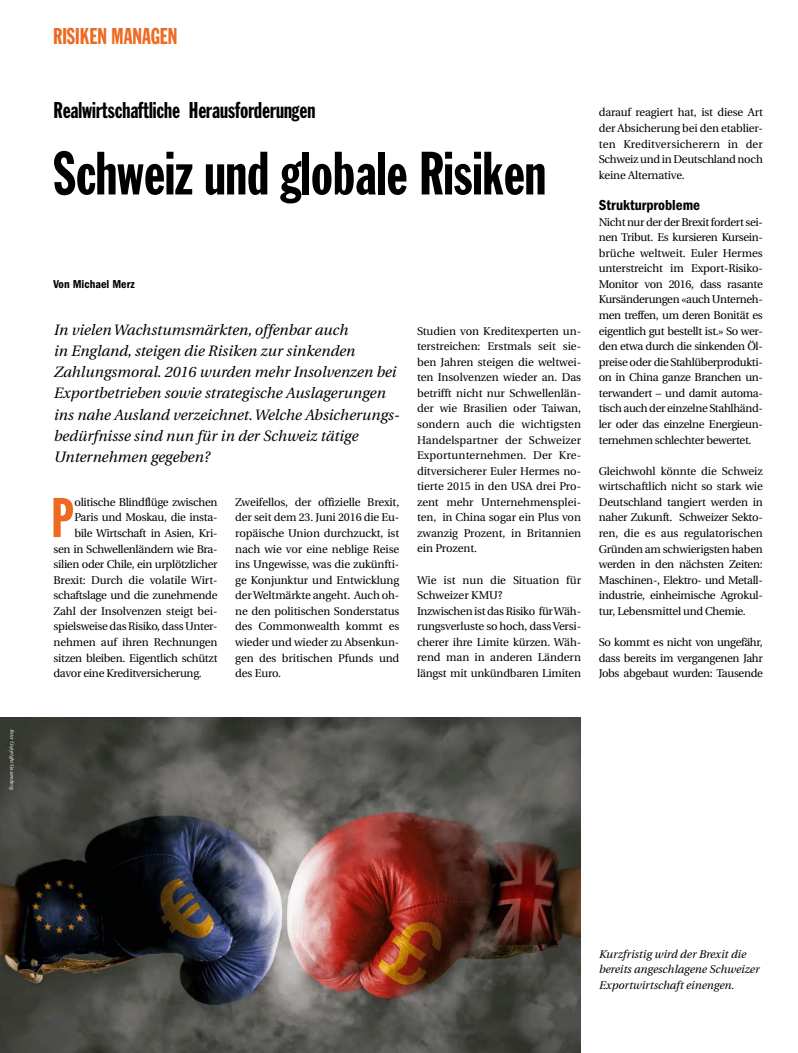
<style>
.page{position:relative;width:798px;height:1053px;background:#fff}
.page>*{position:absolute;margin:0;border:0;box-sizing:border-box;transform-origin:0 0}
.t1{font:60px "Franklin Gothic LT Extra Cond";color:#000}
.t2{font:55px "Franklin Gothic LT Extra Cond";color:#ed6a22}
.t3{font:22.5px "Franklin Gothic LT Extra Cond";color:#000}
.t4{font:22.5px "Franklin Gothic LT Extra Cond";color:#ed6a22}
.t5{font:italic 15px/21.2px "Utopia";color:#000}
.t6{font:600 condensed 15px "Franklin Gothic LT";color:#000}
.t7{font:600 condensed 11.88px "Franklin Gothic LT";color:#000}
.t8{font:11.25px/15.5px "Utopia";letter-spacing:-.025em;color:#000;text-align:justify}
.t9{font:italic 11.25px/15.5px "Utopia";color:#000}
.t10{font:11.25px "Utopia";letter-spacing:-.005em;color:#000}
.t11{font:italic 5px "Utopia";color:#fff}
</style>
<div class="page">
<img style="left:0;top:717px;width:580px;height:335px">
<p class="t11" style="left:15px;top:728px;width:62px;rotate:90deg">Foto: Copyright Guzemberg</p>
<h3 class="t4" style="left:53px;top:24px;width:126px">RISIKEN MANAGEN</h3>
<h3 class="t3" style="left:53px;top:98px;width:263px">Realwirtschaftliche Herausforderungen</h3>
<h1 class="t1" style="left:53px;top:141px;width:494px">Schweiz und globale Risiken</h1>
<p class="t7" style="left:53px;top:277px;width:83px">Von Michael Merz</p>
<p class="t5" style="left:53px;top:319px;width:347px">In vielen Wachstumsmärkten, offenbar auch<br>in England, steigen die Risiken zur sinkenden Zahlungsmoral. 2016 wurden mehr Insolvenzen bei Exportbetrieben sowie strategische Auslagerungen ins nahe Ausland verzeichnet. Welche Absicherungs&shy;bedürfnisse sind nun für in der Schweiz tätige Unternehmen gegeben?</p>
<h2 class="t2" style="left:51px;top:488px;width:23px">P</h2>
<p class="t8" style="left:74px;top:494px;width:144px">olitische Blindflüge zwischen</p>
<p class="t8" style="left:235px;top:494px;width:165px">Zweifellos, der offizielle Brexit, der seit dem 23. Juni 2016 die Eu&shy;ropäische Union durchzuckt, ist nach wie vor eine neblige Reise ins Ungewisse, was die zukünfti&shy;ge Konjunktur und Entwicklung der Weltmärkte angeht. Auch oh&shy;ne den politischen Sonderstatus des Commonwealth kommt es wieder und wieder zu Absenkun&shy;gen des britischen Pfunds und des Euro.</p>
<p class="t8" style="left:74px;top:510px;width:144px">Paris und Moskau, die insta-</p>
<p class="t8" style="left:74px;top:525px;width:144px">bile Wirtschaft in Asien, Kri-</p>
<p class="t8" style="left:53px;top:541px;width:165px">sen in Schwellenländern wie Bra-</p>
<p class="t8" style="left:53px;top:556px;width:165px">silien oder Chile, ein urplötzlicher</p>
<p class="t10" style="left:53px;top:573px;width:165px">Brexit: Durch die volatile Wirt-</p>
<p class="t8" style="left:53px;top:588px;width:165px">schaftslage und die zunehmende</p>
<p class="t8" style="left:53px;top:603px;width:165px">Zahl der Insolvenzen steigt bei-</p>
<p class="t8" style="left:53px;top:619px;width:165px">spielsweise das Risiko, dass Unter-</p>
<p class="t8" style="left:53px;top:634px;width:165px">nehmen auf ihren Rechnungen</p>
<p class="t8" style="left:53px;top:650px;width:165px">sitzen bleiben. Eigentlich schützt</p>
<p class="t8" style="left:53px;top:665px;width:150px">davor eine Kreditversicherung.</p>
<p class="t8" style="left:417px;top:323px;width:165px">Studien von Kreditexperten un&shy;terstreichen: Erstmals seit sie&shy;ben Jahren steigen die weltwei&shy;ten Insolvenzen wieder an. Das betrifft nicht nur Schwellenlän&shy;der wie Brasilien oder Taiwan, sondern auch die wichtigsten Handelspartner der Schweizer Exportunternehmen. Der Kre&shy;ditversicherer Euler Hermes no&shy;tierte 2015 in den USA drei Pro&shy;zent mehr Unternehmensplei&shy;ten, in China sogar ein Plus von zwanzig Prozent, in Britannien ein Prozent.</p>
<p class="t8" style="left:417px;top:572px;width:165px;text-align:left">Wie ist nun die Situation für<br>Schweizer KMU?<br>Inzwischen ist das Risiko für Wäh&shy;rungsverluste so hoch, dass Versi&shy;cherer ihre Limite kürzen. Wäh&shy;rend man in anderen Ländern längst mit unkündbaren Limiten</p>
<p class="t8" style="left:598px;top:105px;width:165px">darauf reagiert hat, ist diese Art der Absicherung bei den etablier&shy;ten Kreditversicherern in der Schweiz und in Deutschland noch keine Alternative.</p>
<h3 class="t6" style="left:598px;top:196px;width:103px">Strukturprobleme</h3>
<p class="t8" style="left:598px;top:214px;width:165px">Nicht nur der der Brexit fordert sei&shy;nen Tribut. Es kursieren Kursein&shy;brüche weltweit. Euler Hermes unterstreicht im Export-Risiko-Monitor von 2016, dass rasante Kursänderungen «auch Unterneh&shy;men treffen, um deren Bonität es eigentlich gut bestellt ist.» So wer&shy;den etwa durch die sinkenden Öl&shy;preise oder die Stahlüberprodukti&shy;on in China ganze Branchen un&shy;terwandert – und damit automa&shy;tisch auch der einzelne Stahlhänd&shy;ler oder das einzelne Energieun&shy;ternehmen schlechter bewertet.</p>
<p class="t8" style="left:598px;top:463px;width:165px">Gleichwohl könnte die Schweiz wirtschaftlich nicht so stark wie Deutschland tangiert werden in naher Zukunft. Schweizer Sekto&shy;ren, die es aus regulatorischen Gründen am schwierigsten haben werden in den nächsten Zeiten:<br>Maschinen-, Elektro- und Metall&shy;industrie, einheimische Agrokul&shy;tur, Lebensmittel und Chemie.</p>
<p class="t8" style="left:598px;top:634px;width:165px">So kommt es nicht von ungefähr, dass bereits im vergangenen Jahr Jobs abgebaut wurden: Tausende</p>
<p class="t9" style="left:598px;top:946px;width:162px">Kurzfristig wird der Brexit die bereits angeschlagene Schweizer<br>Exportwirtschaft einengen.</p>
</div>
